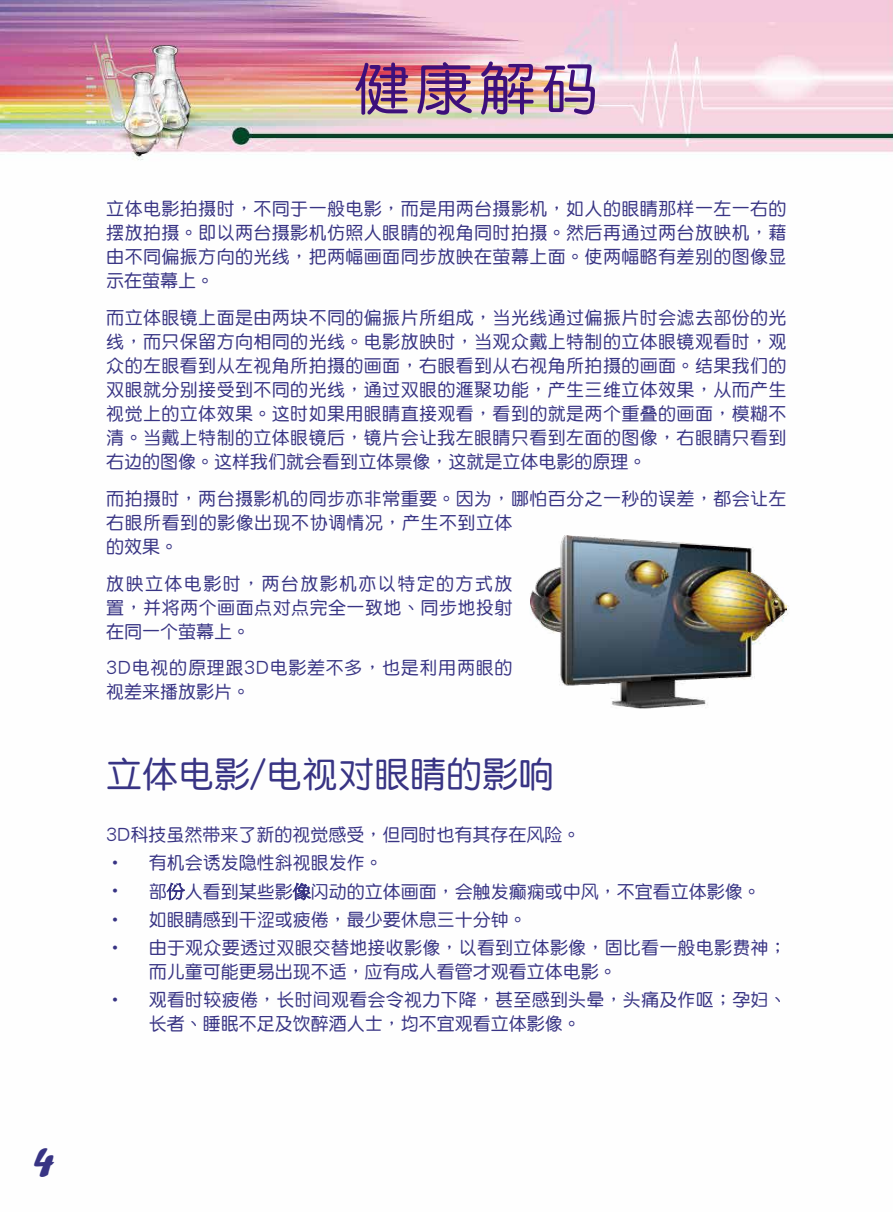
<style>
.page{position:relative;width:893px;height:1212px;background:#fff}
.page>*{position:absolute;margin:0;border:0;box-sizing:border-box;transform-origin:0 0}
.t1{font:57px "DFP Yuan W5 GB5";color:#3d107b}
.t2{font:45px "Forte";color:#383484}
.t3{font:36px "DFP Yuan W5 GB5";color:#383484}
.t4{font:18px/24px "DFP Yuan W5 GB5";letter-spacing:.015em;color:#383484}
.t5{font:18px/24px "DFP Yuan W5 GB5";letter-spacing:.04em;color:#383484}
.s1{font-family:"P Ming Li U"}
</style>
<div class="page">
<img style="left:0;top:0;width:893px;height:709px">
<img style="left:530px;top:535px;width:257px;height:172px">
<p class="t2" style="left:33px;top:1135px;width:24px">4</p>
<p class="t1" style="left:354px;top:60px;width:247px">健康解碼</p>
<p class="t4" style="left:106px;top:197px;width:682px;text-align:justify">立體電影拍攝時，不同於一般電影，而是用兩台攝影機，如人的眼睛那樣一左一右的擺放拍攝。即以兩台攝影機仿照人眼睛的視角同時拍攝。然後再通過兩台放映機，藉由不同偏振方向的光線，把兩幅畫面同步放映在螢幕上面。使兩幅略有差別的圖像顯示在螢幕上。</p>
<p class="t4" style="left:106px;top:306px;width:682px;text-align:justify">而立體眼鏡上面是由兩塊不同的偏振片所組成，當光線通過偏振片時會濾去部份的光線，而只保留方向相同的光線。電影放映時，當觀眾戴上特製的立體眼鏡觀看時，觀眾的左眼看到從左視角所拍攝的畫面，右眼看到從右視角所拍攝的畫面。結果我們的雙眼就分別接受到不同的光線，通過雙眼的滙聚功能，產生三維立體效果，從而產生視覺上的立體效果。這時如果用眼睛直接觀看，看到的就是兩個重疊的畫面，模糊不清。當戴上特製的立體眼鏡後，鏡片會讓我左眼睛只看到左面的圖像，右眼睛只看到右邊的圖像。這樣我們就會看到立體景像，這就是立體電影的原理。</p>
<p class="t4" style="left:106px;top:486px;width:682px">而拍攝時，兩台攝影機的同步亦非常重要。因為，哪怕百分之一秒的誤差，都會讓左右眼所看到的影像出現不協調情況，產生不到立體<br>的效果。</p>
<p class="t4" style="left:106px;top:571px;width:408px;text-align:justify">放映立體電影時，兩台放影機亦以特定的方式放置，並將兩個畫面點對點完全一致地、同步地投射在同一個螢幕上。</p>
<p class="t5" style="left:106px;top:656px;width:408px">3D電視的原理跟 3D電影差不多，也是利用兩眼的視差來播放影片。</p>
<h1 class="t3" style="left:106px;top:756px;width:449px">立體電影/電視對眼睛的影響</h1>
<p class="t4" style="left:106px;top:820px;width:476px;line-height:28.2px">3D科技雖然帶來了新的視覺感受，但同時也有其存在風險。‧</p>
<p class="t4" style="left:149px;top:851px;width:235px">有機會誘發隱性斜視眼發作。</p>
<p class="t4" style="left:106px;top:879px;width:19px">‧</p>
<p class="t4" style="left:149px;top:879px;width:614px">部<span class="s1">份</span>人看到某些影<span class="s1">像</span>閃動的立體畫面，會觸發癲癇或中風，不宜看立體影像。</p>
<p class="t4" style="left:106px;top:907px;width:19px">‧</p>
<p class="t4" style="left:149px;top:907px;width:379px">如眼睛感到乾澀或疲倦，最少要休息三十分鐘。</p>
<p class="t4" style="left:106px;top:935px;width:19px">‧</p>
<p class="t4" style="left:149px;top:935px;width:639px">由於觀眾要透過雙眼交替地接收影像，以看到立體影像，固比看一般電影費神；而兒童可能更易出現不適，應有成人看管才觀看立體電影。</p>
<p class="t4" style="left:106px;top:988px;width:19px">‧</p>
<p class="t4" style="left:149px;top:988px;width:639px">觀看時較疲倦，長時間觀看會令視力下降，甚至感到頭暈，頭痛及作嘔；孕婦、長者、睡眠不足及飲醉酒人士，均不宜觀看立體影像。</p>
</div>
